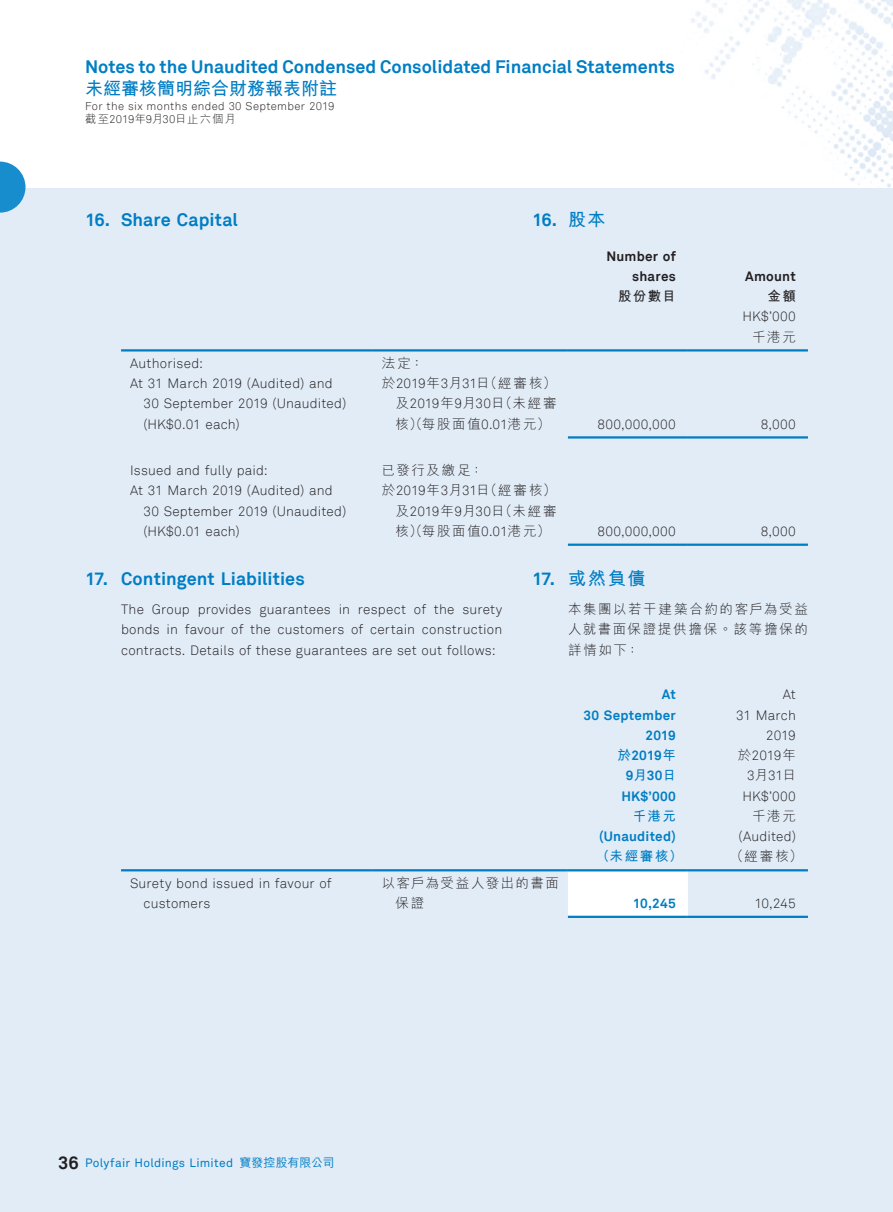
<style>
.page{position:relative;width:893px;height:1212px;background:#fff}
.page>*{position:absolute;margin:0;border:0;box-sizing:border-box;transform-origin:0 0}
._03_H1{font:700 18px "Akkurat";color:#007dc3}
._03_H1-2{font:700 18px "M Hei HK";color:#007dc3}
._15_Table_Stub{font:300 13.5px/20.2px "Akkurat";letter-spacing:.015em;color:#231f20}
._12___P2{font:300 13.5px/20.2px "Akkurat";letter-spacing:.015em;color:#231f20;text-align:right}
._15_Table_Stub-2{font:300 13.5px/20.2px "M Hei HK";letter-spacing:.13em;color:#231f20;text-align:justify}
._12___P2-2{font:300 13.5px/20.2px "M Hei HK";letter-spacing:.12em;color:#231f20;text-align:justify}
._12___P2-3{font:700 13.5px/20.2px "Akkurat";letter-spacing:.015em;color:#007dc3;text-align:right}
._11_P0{font:300 13.5px "Akkurat";letter-spacing:.025em;color:#231f20}
._12___P2-4{font:700 13.5px/20.2px "Akkurat";letter-spacing:.02em;color:#231f20;text-align:right}
._15_Table_Stub-3{font:300 13.5px/20.2px "M Hei HK";letter-spacing:.105em;color:#231f20}
._12___P2-5{font:700 13.5px "M Hei HK";letter-spacing:.125em;color:#007dc3}
._12___P2-6{font:700 13.5px "M Hei HK";letter-spacing:.11em;color:#231f20}
._11_P0-2{font:700 13.5px "Akkurat";color:#007dc3}
.t1{font:12px "Akkurat Pro";letter-spacing:.02em;color:#007dc3}
.t2{font:300 11.25px "Akkurat";letter-spacing:.035em;color:#231f20}
.t3{font:300 11.25px "M Hei HK";letter-spacing:.105em;color:#231f20}
.s1{font-family:"Akkurat"}
.s2{font-family:"M Hei HK"}
.s3{font-family:"Akkurat";font-weight:700;font-size:18px;color:#231f20}
.s4{font-family:"M Hei HK";font-weight:500}
</style>
<div class="page">
<div style="left:0;top:187px;width:893px;height:1025px;background:#e1ecf7"></div>
<img style="left:0;top:0;width:893px;height:187px">
<svg style="left:0;top:162px;width:26px;height:51px"></svg>
<hr style="left:121px;top:349px;width:252px;height:2px;background:#007dc3">
<hr style="left:373px;top:349px;width:195px;height:2px;background:#007dc3">
<hr style="left:568px;top:349px;width:120px;height:2px;background:#007dc3">
<hr style="left:688px;top:349px;width:120px;height:2px;background:#007dc3">
<hr style="left:568px;top:436px;width:120px;height:2px;background:#007dc3">
<hr style="left:688px;top:436px;width:120px;height:2px;background:#007dc3">
<hr style="left:568px;top:544px;width:120px;height:2px;background:#007dc3">
<hr style="left:688px;top:544px;width:120px;height:2px;background:#007dc3">
<div style="left:568px;top:871px;width:120px;height:45px;background:#fff"></div>
<hr style="left:121px;top:869px;width:252px;height:2px;background:#007dc3">
<hr style="left:373px;top:869px;width:195px;height:2px;background:#007dc3">
<hr style="left:568px;top:869px;width:120px;height:2px;background:#007dc3">
<hr style="left:688px;top:869px;width:120px;height:2px;background:#007dc3">
<hr style="left:568px;top:916px;width:120px;height:2px;background:#007dc3">
<hr style="left:688px;top:916px;width:120px;height:2px;background:#007dc3">
<h1 class="_03_H1" style="left:85px;top:55px;width:591px">Notes to the Unaudited Condensed Consolidated Financial Statements</h1>
<h1 class="_03_H1-2" style="left:85px;top:75px;width:253px">未經審核簡明綜合財務報表附註</h1>
<p class="t2" style="left:85px;top:99px;width:251px">For the six months ended 30 September 2019</p>
<p class="t3" style="left:85px;top:113px;width:152px">截至<span class="s1">2019</span>年<span class="s1">9</span>月<span class="s1">30</span>日止六個月</p>
<p class="_03_H1" style="left:85px;top:209px;width:154px">16. Share Capital</p>
<p class="_03_H1" style="left:532px;top:209px;width:75px">16. <span class="s2">股本</span></p>
<p class="_12___P2-4" style="left:606px;top:246px;width:71px">Number of shares</p>
<p class="_12___P2-4" style="left:745px;top:266px;width:52px">Amount</p>
<p class="_12___P2-6" style="left:618px;top:286px;width:59px">股份數目</p>
<p class="_12___P2-6" style="left:767px;top:286px;width:30px">金額</p>
<p class="_12___P2" style="left:742px;top:307px;width:55px">HK$’000</p>
<p class="_12___P2-2" style="left:752px;top:326px;width:45px">千港元</p>
<p class="_15_Table_Stub" style="left:130px;top:353px;width:74px">Authorised:</p>
<p class="_15_Table_Stub-2" style="left:382px;top:352px;width:43px">法定：</p>
<p class="_15_Table_Stub" style="left:144px;top:373px;width:204px;text-indent:-14px">At 31 March 2019 (Audited) and<br>30 September 2019 (Unaudited) (HK$0.01 each)</p>
<p class="_15_Table_Stub-2" style="left:395px;top:373px;width:163px;text-indent:-14px">於<span class="s1">2019</span>年<span class="s1">3</span>月<span class="s1">31</span>日（經審核）及<span class="s1">2019</span>年<span class="s1">9</span>月<span class="s1">30</span>日（未經審核）（每股面值<span class="s1">0.01</span>港元）</p>
<p class="_15_Table_Stub" style="left:130px;top:460px;width:139px">Issued and fully paid:</p>
<p class="_15_Table_Stub-2" style="left:382px;top:460px;width:103px">已發行及繳足：</p>
<p class="_15_Table_Stub" style="left:144px;top:481px;width:204px;text-indent:-14px">At 31 March 2019 (Audited) and<br>30 September 2019 (Unaudited) (HK$0.01 each)</p>
<p class="_15_Table_Stub-2" style="left:395px;top:480px;width:163px;text-indent:-14px">於<span class="s1">2019</span>年<span class="s1">3</span>月<span class="s1">31</span>日（經審核）及<span class="s1">2019</span>年<span class="s1">9</span>月<span class="s1">30</span>日（未經審核）（每股面值<span class="s1">0.01</span>港元）</p>
<p class="_11_P0" style="left:598px;top:416px;width:80px">800,000,000</p>
<p class="_11_P0" style="left:761px;top:416px;width:37px">8,000</p>
<p class="_11_P0" style="left:598px;top:523px;width:80px">800,000,000</p>
<p class="_11_P0" style="left:761px;top:523px;width:37px">8,000</p>
<p class="_03_H1" style="left:85px;top:567px;width:221px">17. Contingent Liabilities</p>
<p class="_12___P2" style="left:121px;top:600px;width:383px;text-align:justify">The Group provides guarantees in respect of the surety bonds in favour of the customers of certain construction contracts. Details of these guarantees are set out follows:</p>
<p class="_03_H1-2" style="left:532px;top:565px;width:115px"><span class="s1">17.</span> 或然負債</p>
<p class="_12___P2-2" style="left:568px;top:599px;width:241px">本集團以若干建築合約的客戶為受益人就書面保證提供擔保。該等擔保的詳情如下：</p>
<p class="_12___P2-3" style="left:584px;top:685px;width:94px">At<br>30 September<br>2019</p>
<p class="_12___P2" style="left:736px;top:685px;width:61px">At<br>31 March<br>2019</p>
<p class="_12___P2-3" style="left:618px;top:745px;width:60px"><span class="s2">於</span>2019<span class="s2">年<br></span>9<span class="s2">月</span>30<span class="s2">日</span></p>
<p class="_12___P2" style="left:738px;top:746px;width:60px"><span class="s2">於</span>2019<span class="s2">年<br></span>3<span class="s2">月</span>31<span class="s2">日</span></p>
<p class="_12___P2-3" style="left:621px;top:786px;width:56px">HK$’000</p>
<p class="_12___P2" style="left:742px;top:786px;width:55px">HK$’000</p>
<p class="_12___P2-5" style="left:633px;top:806px;width:45px">千港元</p>
<p class="_12___P2-2" style="left:752px;top:806px;width:45px">千港元</p>
<p class="_12___P2-3" style="left:599px;top:826px;width:78px">(Unaudited)</p>
<p class="_12___P2" style="left:738px;top:827px;width:59px">(Audited)</p>
<p class="_12___P2-5" style="left:596px;top:847px;width:88px">（未經審核）</p>
<p class="_12___P2-2" style="left:730px;top:846px;width:74px">（經審核）</p>
<p class="_15_Table_Stub" style="left:144px;top:873px;width:190px;text-indent:-14px">Surety bond issued in favour of customers</p>
<p class="_15_Table_Stub-3" style="left:395px;top:872px;width:165px;text-indent:-14px">以客戶為受益人發出的書面保證</p>
<p class="_11_P0-2" style="left:633px;top:895px;width:45px">10,245</p>
<p class="_11_P0" style="left:754px;top:895px;width:43px">10,245</p>
<p class="t1" style="left:58px;top:1156px;width:278px"><span class="s3">36</span> Polyfair Holdings Limited <span class="s4">寶發控股有限公司</span></p>
</div>
